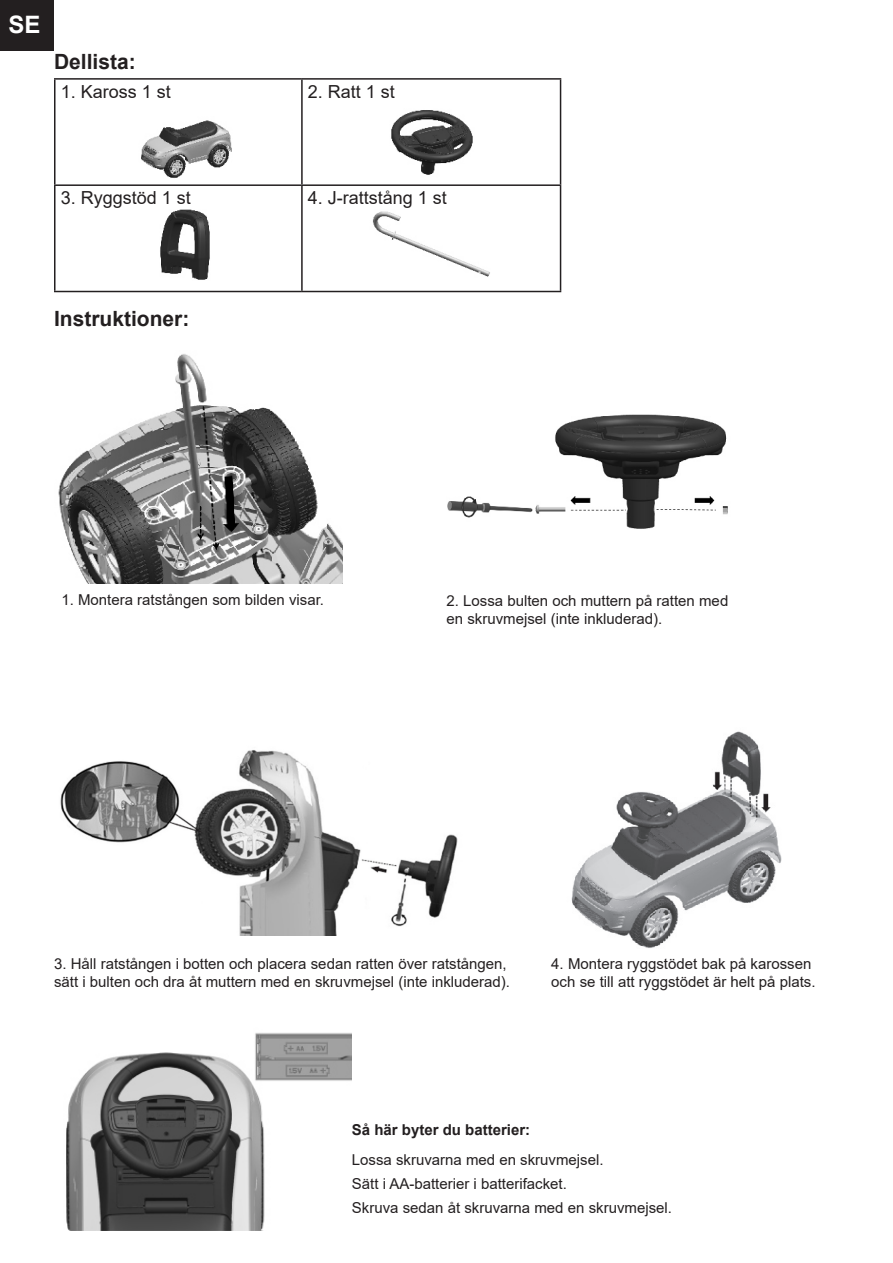
<style>
.page{position:relative;width:893px;height:1263px;background:#fff}
.page>*{position:absolute;margin:0;border:0;box-sizing:border-box;transform-origin:0 0}
.t1{font:700 24px "Arial";color:#fff}
.t2{font:700 21px "Arial";color:#231f20}
.t3{font:18px "Arial";color:#231f20}
.t4{font:15px/18px "Arial";color:#231f20}
.s1{font-weight:700}
</style>
<div class="page">
<div style="left:0;top:0;width:53px;height:51px;background:#231f20"></div>
<hr style="left:54px;top:78px;width:248px;height:2px;background:#231f20">
<hr style="left:54px;top:80px;width:2px;height:104px;background:#231f20">
<hr style="left:302px;top:78px;width:259px;height:2px;background:#231f20">
<hr style="left:301px;top:80px;width:2px;height:104px;background:#231f20">
<hr style="left:560px;top:80px;width:1px;height:104px;background:#231f20">
<hr style="left:54px;top:184px;width:248px;height:2px;background:#231f20">
<hr style="left:54px;top:186px;width:2px;height:105px;background:#231f20">
<hr style="left:302px;top:184px;width:259px;height:2px;background:#231f20">
<hr style="left:301px;top:186px;width:2px;height:105px;background:#231f20">
<hr style="left:560px;top:186px;width:1px;height:105px;background:#231f20">
<hr style="left:54px;top:291px;width:248px;height:1px;background:#231f20">
<hr style="left:302px;top:291px;width:259px;height:1px;background:#231f20">
<img style="left:141px;top:120px;width:91px;height:58px">
<img style="left:391px;top:110px;width:82px;height:65px">
<img style="left:160px;top:209px;width:50px;height:71px">
<img style="left:373px;top:211px;width:117px;height:66px">
<img style="left:58px;top:354px;width:284px;height:229px">
<img style="left:60px;top:750px;width:398px;height:185px">
<img style="left:447px;top:414px;width:281px;height:115px">
<img style="left:571px;top:731px;width:211px;height:217px">
<img style="left:66px;top:1033px;width:286px;height:198px">
<p class="t1" style="left:9px;top:8px;width:34px">SE</p>
<p class="t2" style="left:54px;top:47px;width:83px">Dellista:</p>
<p class="t3" style="left:61px;top:79px;width:112px">1. Kaross 1 st</p>
<p class="t3" style="left:308px;top:79px;width:89px">2. Ratt 1 st</p>
<p class="t3" style="left:61px;top:186px;width:132px">3. Ryggstöd 1 st</p>
<p class="t3" style="left:308px;top:186px;width:141px">4. J-rattstång 1 st</p>
<p class="t2" style="left:54px;top:304px;width:137px">Instruktioner:</p>
<p class="t4" style="left:61px;top:590px;width:264px">1. Montera ratstången som bilden visar.</p>
<p class="t4" style="left:446px;top:591px;width:283px">2. Lossa bulten och muttern på ratten med en skruvmejsel (inte inkluderad).</p>
<p class="t4" style="left:54px;top:955px;width:458px">3. Håll ratstången i botten och placera sedan ratten över ratstången, sätt i bulten och dra åt muttern med en skruvmejsel (inte inkluderad).</p>
<p class="t4" style="left:551px;top:954px;width:262px">4. Montera ryggstödet bak på karossen</p>
<p class="t4" style="left:551px;top:972px;width:266px">och se till att ryggstödet är helt på plats.</p>
<p class="t4" style="left:352px;top:1114px;width:253px;line-height:30px"><span class="s1">Så här byter du batterier:<br></span>Lossa skruvarna med en skruvmejsel.</p>
<p class="t4" style="left:352px;top:1171px;width:322px;line-height:24px">Sätt i AA-batterier i batterifacket.<br>Skruva sedan åt skruvarna med en skruvmejsel.</p>
</div>
